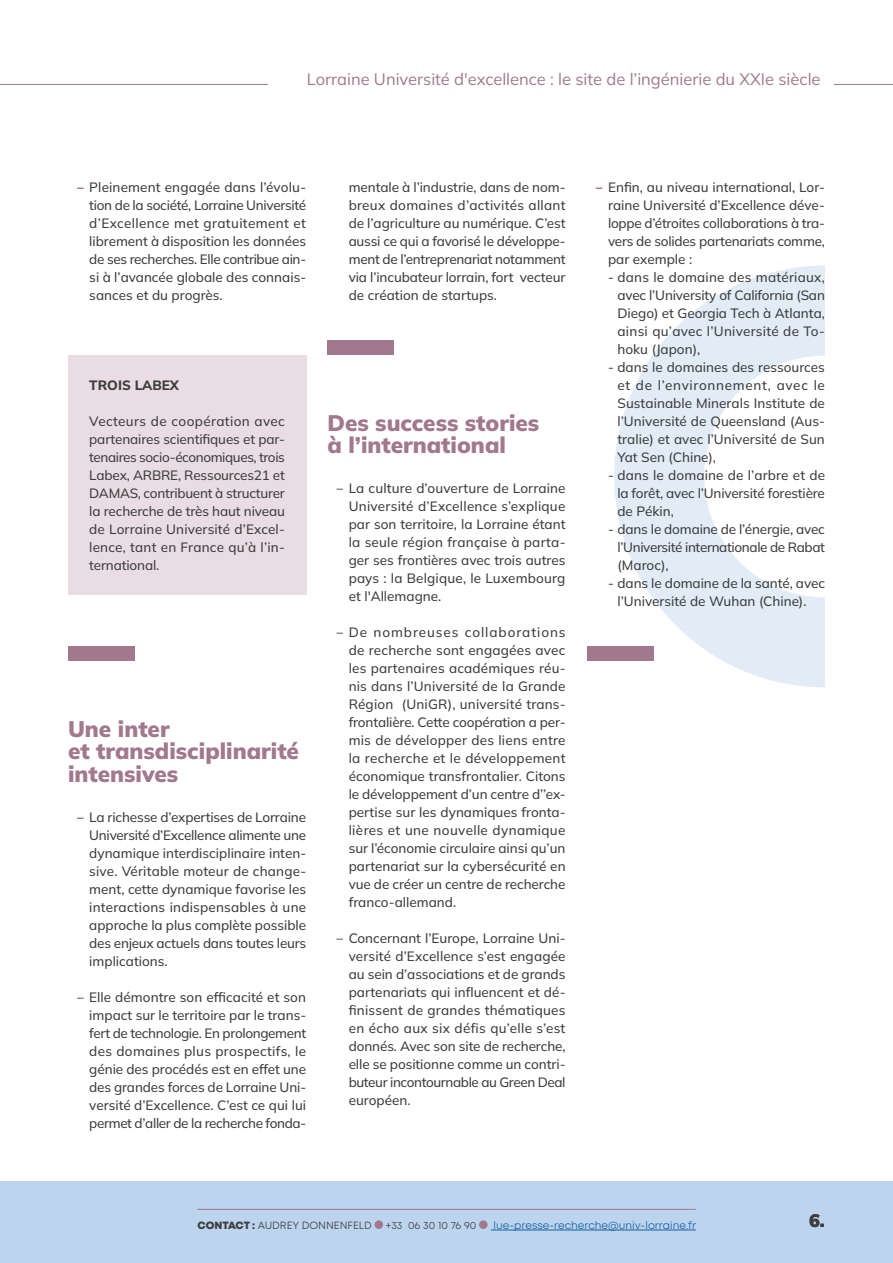
<style>
.page{position:relative;width:893px;height:1263px;background:#fff}
.page>*{position:absolute;margin:0;border:0;box-sizing:border-box;transform-origin:0 0}
.TITRE_NIV__3{font:900 22.5px/22.5px "Mulish";color:#a1788d}
.titre_3{font:900 22.5px "Mulish";color:#a1788d}
.t1{font:900 18px "Mulish";color:#3e3e3f}
.t2{font:16.5px "Mulish";color:#a1788d}
.encadré{font:500 13.5px/18px "Mulish";letter-spacing:-.005em;color:#3e3e3f;text-align:justify}
.texte__courant_retra{font:500 13.5px/18px "Mulish";color:#3e3e3f;text-align:justify}
.encadré-2{font:800 13.5px "Mulish";color:#3e3e3f}
.t3{font:10.5px "Mont";color:#3e3e3f}
.t4{font:10.5px "Mont";color:#175d9e}
.s1{font-weight:900;color:#a1788d}
.s2{font-weight:800}
</style>
<div class="page">
<svg style="left:614px;top:266px;width:211px;height:421px"></svg>
<div style="left:0;top:1181px;width:893px;height:82px;background:#bcd4ee"></div>
<div style="left:68px;top:356px;width:238px;height:59px;background:#e9dde3"></div>
<div style="left:68px;top:392px;width:238px;height:203px;background:#e9dde3"></div>
<div style="left:68px;top:646px;width:67px;height:14px;background:#a1788d"></div>
<div style="left:327px;top:340px;width:67px;height:14px;background:#a1788d"></div>
<div style="left:587px;top:646px;width:67px;height:14px;background:#a1788d"></div>
<hr style="left:197px;top:1209px;width:499px;height:1px;background:#a1788d">
<hr style="left:491px;top:1230px;width:205px;height:1px;background:#175d9e">
<div style="left:375px;top:1220px;width:8px;height:9px;background:#a1788d;border-radius:50%"></div>
<div style="left:479px;top:1220px;width:9px;height:9px;background:#a1788d;border-radius:50%"></div>
<hr style="left:0;top:84px;width:606px;height:1px;background:#a1788d">
<hr style="left:825px;top:84px;width:68px;height:1px;background:#a1788d">
<div style="left:268px;top:60px;width:565px;height:38px;background:#fff"></div>
<p class="t2" style="left:307px;top:68px;width:515px">Lorraine Université d'excellence : le site de l’ingénierie du XXIe siècle</p>
<p class="encadré" style="left:89px;top:178px;width:218px;text-indent:-13px"><span class="s1">‒</span> Pleinement engagée dans l’évolu&shy;tion de la société, Lorraine Université d’Excellence met gratuitement et librement à disposition les données de ses recherches. Elle contribue ain&shy;si à l’avancée globale des connais&shy;sances et du progrès.</p>
<p class="encadré" style="left:349px;top:178px;width:218px">mentale à l’industrie, dans de nom&shy;breux domaines d’activités allant de l’agriculture au numérique. C’est aussi ce qui a favorisé le développe&shy;ment de l’entreprenariat notamment via l’incubateur lorrain, fort vecteur de création de startups.</p>
<p class="encadré-2" style="left:89px;top:376px;width:91px">TROIS LABEX</p>
<p class="encadré" style="left:89px;top:412px;width:197px">Vecteurs de coopération avec partenaires scientifiques et par&shy;tenaires socio-économiques, trois Labex, ARBRE, Ressources21 et DAMAS, contribuent à structurer la recherche de très haut niveau de Lorraine Université d’Excel&shy;lence, tant en France qu’à l’in&shy;ternational.</p>
<p class="TITRE_NIV__3" style="left:68px;top:717px;width:233px">Une inter<br>et transdisciplinarité intensives</p>
<p class="encadré" style="left:89px;top:807px;width:218px;text-indent:-13px"><span class="s1">‒</span> La richesse d’expertises de Lorraine Université d’Excellence alimente une dynamique interdisciplinaire inten&shy;sive. Véritable moteur de change&shy;ment, cette dynamique favorise les interactions indispensables à une approche la plus complète possible des enjeux actuels dans toutes leurs implications.</p>
<p class="encadré" style="left:89px;top:987px;width:218px;text-indent:-13px"><span class="s1">‒</span> Elle démontre son efficacité et son impact sur le territoire par le trans&shy;fert de technologie. En prolongement des domaines plus prospectifs, le génie des procédés est en effet une des grandes forces de Lorraine Uni&shy;versité d’Excellence. C’est ce qui lui permet d’aller de la recherche fonda-</p>
<p class="titre_3" style="left:327px;top:408px;width:213px">Des success stories</p>
<p class="titre_3" style="left:327px;top:430px;width:180px">à l’international</p>
<p class="encadré" style="left:349px;top:479px;width:218px;text-indent:-13px"><span class="s1">‒</span> La culture d’ouverture de Lorraine Université d’Excellence s’explique par son territoire, la Lorraine étant la seule région française à parta&shy;ger ses frontières avec trois autres pays : la Belgique, le Luxembourg et l'Allemagne.</p>
<p class="encadré" style="left:349px;top:623px;width:218px;text-indent:-13px"><span class="s1">‒</span> De nombreuses collaborations de recherche sont engagées avec les partenaires académiques réu&shy;nis dans l’Université de la Grande Région (UniGR), université trans&shy;frontalière. Cette coopération a per&shy;mis de développer des liens entre la recherche et le développement économique transfrontalier. Citons le développement d’un centre d’’ex&shy;pertise sur les dynamiques fronta&shy;lières et une nouvelle dynamique sur l’économie circulaire ainsi qu’un partenariat sur la cybersécurité en vue de créer un centre de recherche franco-allemand.</p>
<p class="encadré" style="left:349px;top:929px;width:218px;text-indent:-13px"><span class="s1">‒</span> Concernant l’Europe, Lorraine Uni&shy;versité d’Excellence s’est engagée au sein d’associations et de grands partenariats qui influencent et dé&shy;finissent de grandes thématiques en écho aux six défis qu’elle s’est donnés. Avec son site de recherche, elle se positionne comme un contri&shy;buteur incontournable au Green Deal européen.</p>
<p class="encadré" style="left:608px;top:178px;width:218px;text-indent:-13px"><span class="s1">‒</span> Enfin, au niveau international, Lor&shy;raine Université d’Excellence déve&shy;loppe d’étroites collaborations à tra&shy;vers de solides partenariats comme, par exemple :</p>
<p class="texte__courant_retra" style="left:617px;top:268px;width:209px;text-indent:-9px">- dans le domaine des matériaux, avec l’University of California (San Diego) et Georgia Tech à Atlanta, ainsi qu’avec l’Université de To&shy;hoku (Japon),</p>
<p class="texte__courant_retra" style="left:617px;top:358px;width:209px;text-indent:-9px">- dans le domaines des ressources et de l’environnement, avec le Sustainable Minerals Institute de l’Université de Queensland (Aus&shy;tralie) et avec l’Université de Sun Yat Sen (Chine),</p>
<p class="texte__courant_retra" style="left:617px;top:466px;width:209px;text-indent:-9px">- dans le domaine de l’arbre et de la forêt, avec l’Université forestière de Pékin,</p>
<p class="texte__courant_retra" style="left:617px;top:520px;width:209px;text-indent:-9px">- dans le domaine de l’énergie, avec l’Université internationale de Rabat (Maroc),</p>
<p class="texte__courant_retra" style="left:617px;top:574px;width:209px;text-indent:-9px">- dans le domaine de la santé, avec l’Université de Wuhan (Chine).</p>
<p class="t3" style="left:198px;top:1218px;width:176px"><span class="s2">CONTACT :</span> AUDREY DONNENFELD</p>
<p class="t3" style="left:386px;top:1218px;width:92px">+33 06 30 10 76 90</p>
<p class="t4" style="left:494px;top:1218px;width:204px">lue-presse-recherche@univ-lorraine.fr</p>
<p class="t1" style="left:809px;top:1208px;width:17px">6.</p>
</div>
